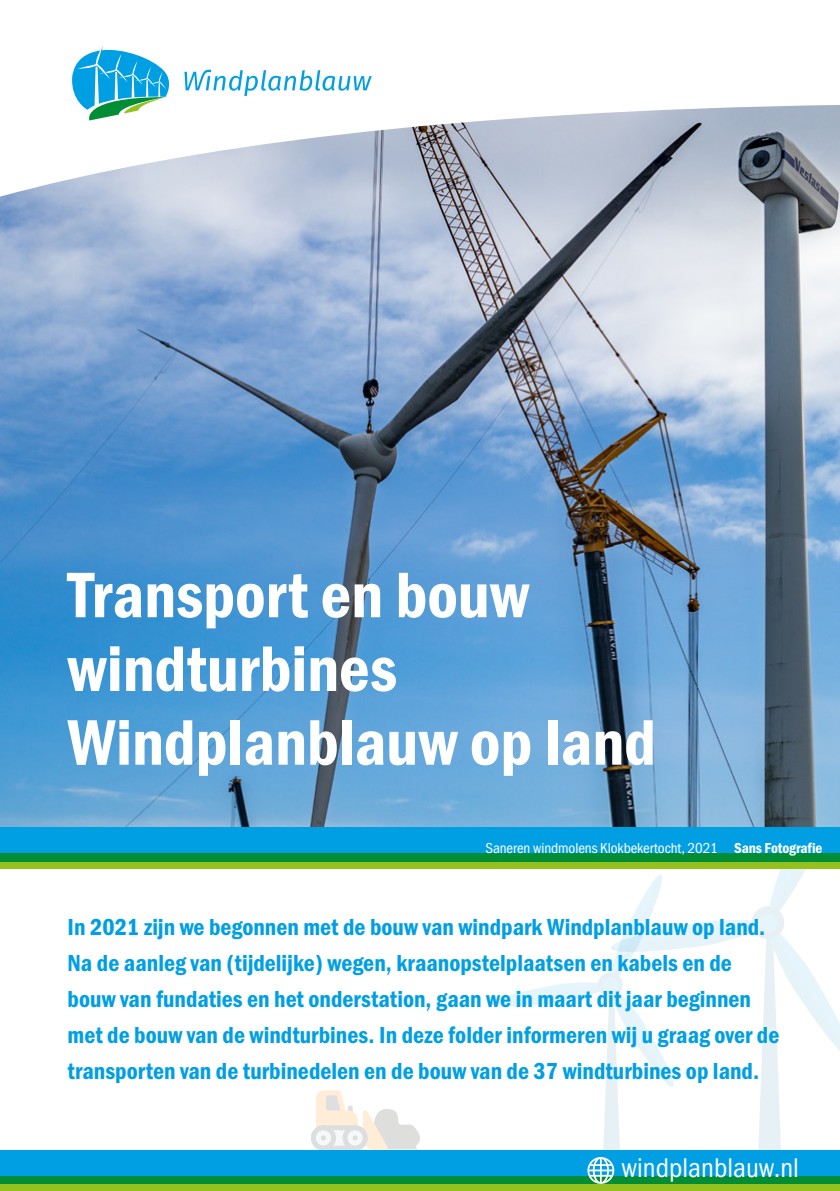
<style>
.page{position:relative;width:840px;height:1191px;background:#fff}
.page>*{position:absolute;margin:0;border:0;box-sizing:border-box;transform-origin:0 0}
.t1{font:66.6px/73.8px "Franklin Gothic URW Con Dem";color:#fff}
.t2{font:28px "Franklin Gothic URW Cond";color:#fff}
.t3{font:24px/36px "Franklin Gothic URW Con Dem";color:#009fe3}
.t4{font:15px "Franklin Gothic URW Cond";letter-spacing:-.005em;color:#fff}
.s1{font-family:"Franklin Gothic URW Con Dem"}
</style>
<div class="page">
<svg style="left:311px;top:1090px;width:109px;height:59px"></svg>
<svg style="left:184px;top:69px;width:187px;height:27px"></svg>
<svg style="left:72px;top:46px;width:98px;height:59px"></svg>
<img style="left:0;top:105px;width:839px;height:722px">
<div style="left:0;top:1149px;width:839px;height:27px;background:#009fe3"></div>
<div style="left:0;top:1176px;width:839px;height:8px;background:#008d36"></div>
<div style="left:0;top:1184px;width:839px;height:7px;background:#95c11f"></div>
<svg style="left:490px;top:773px;width:349px;height:410px"></svg>
<div style="left:0;top:827px;width:839px;height:26px;background:#009fe3"></div>
<div style="left:0;top:853px;width:839px;height:9px;background:#008d36"></div>
<div style="left:0;top:862px;width:839px;height:6px;background:#95c11f"></div>
<h1 class="t1" style="left:68px;top:555px;width:589px">Transport en bouw windturbines<br>Windplanblauw op land</h1>
<p class="t4" style="left:485px;top:836px;width:338px">Saneren windmolens Klokbekertocht, 2021 <span class="s1">Sans Fotografie</span></p>
<p class="t3" style="left:68px;top:908px;width:713px">In 2021 zijn we begonnen met de bouw van windpark Windplanblauw op land.<br>Na de aanleg van (tijdelijke) wegen, kraanopstelplaatsen en kabels en de bouw van fundaties en het onderstation, gaan we in maart dit jaar beginnen met de bouw van de windturbines. In deze folder informeren wij u graag over de transporten van de turbinedelen en de bouw van de 37 windturbines op land.</p>
<p class="t2" style="left:621px;top:1147px;width:179px">windplanblauw.nl</p>
</div>
